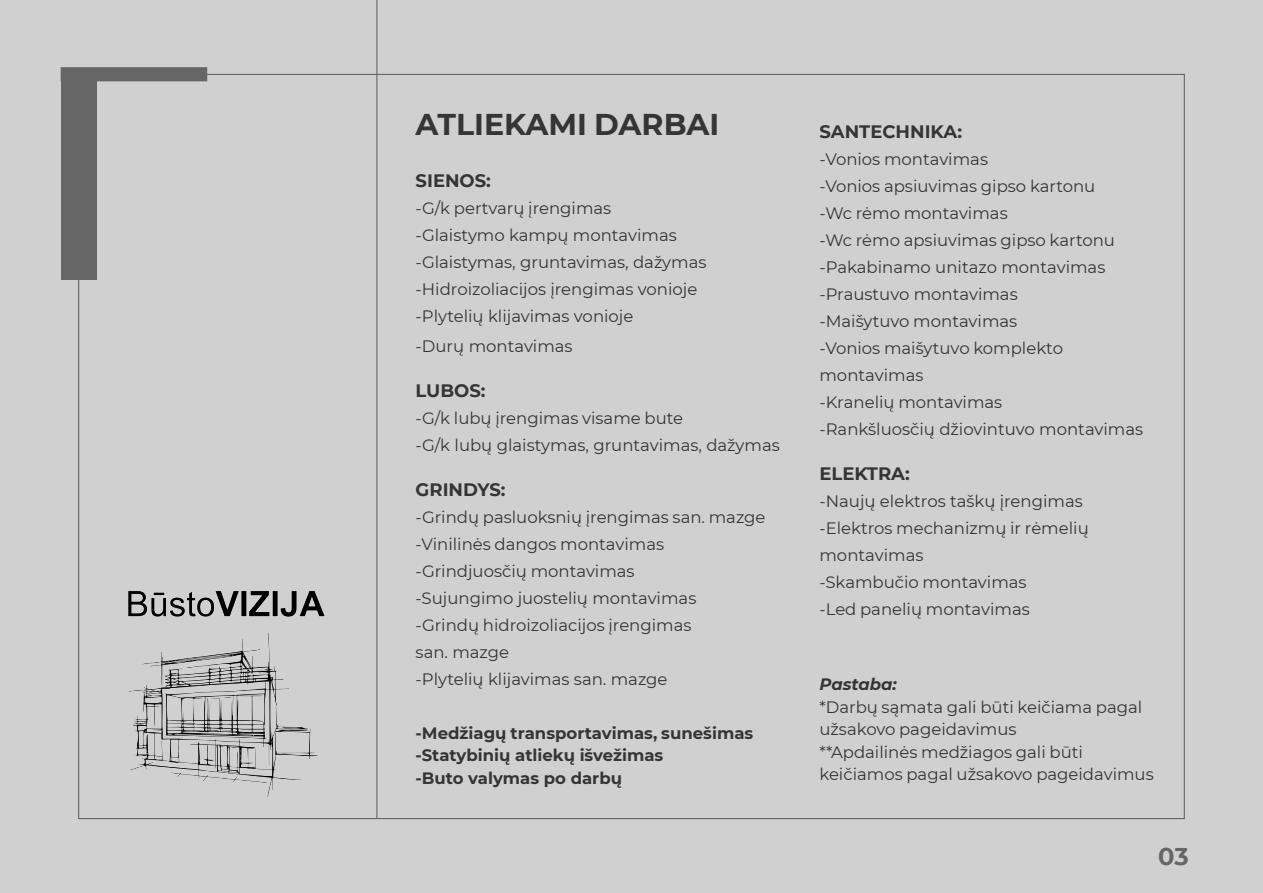
<style>
.page{position:relative;width:1263px;height:893px;background:#d0d0d0}
.page>*{position:absolute;margin:0;border:0;box-sizing:border-box;transform-origin:0 0}
.t1{font:700 30px "Montserrat";color:#353535}
.t2{font:700 24.15px "Montserrat";color:#666}
.t3{font:700 18px "Montserrat";color:#353535}
.t4{font:16.5px/27px "Montserrat";color:#353535}
.t5{font:700 16.5px/22.5px "Montserrat";color:#353535}
.t6{font:italic 700 16.5px "Montserrat";color:#353535}
</style>
<div class="page">
<hr style="left:376px;top:0;width:1px;height:819px;background:#666">
<div style="left:61px;top:67px;width:146px;height:14px;background:#666"></div>
<div style="left:61px;top:74px;width:36px;height:206px;background:#666"></div>
<img style="left:98px;top:591px;width:257px;height:229px">
<h1 class="t1" style="left:416px;top:103px;width:305px">ATLIEKAMI DARBAI</h1>
<p class="t3" style="left:416px;top:167px;width:77px">SIENOS:</p>
<p class="t4" style="left:416px;top:194px;width:292px">-G/k pertvarų įrengimas<br>-Glaistymo kampų montavimas -Glaistymas, gruntavimas, dažymas -Hidroizoliacijos įrengimas vonioje -Plytelių klijavimas vonioje</p>
<p class="t4" style="left:416px;top:332px;width:159px">-Durų montavimas</p>
<p class="t3" style="left:416px;top:377px;width:71px">LUBOS:</p>
<p class="t4" style="left:416px;top:404px;width:366px">-G/k lubų įrengimas visame bute<br>-G/k lubų glaistymas, gruntavimas, dažymas</p>
<p class="t3" style="left:416px;top:476px;width:91px">GRINDYS:</p>
<p class="t4" style="left:416px;top:503px;width:351px">-Grindų pasluoksnių įrengimas san. mazge -Vinilinės dangos montavimas -Grindjuosčių montavimas<br>-Sujungimo juostelių montavimas<br>-Grindų hidroizoliacijos įrengimas<br>san. mazge<br>-Plytelių klijavimas san. mazge</p>
<p class="t5" style="left:416px;top:721px;width:339px">-Medžiagų transportavimas, sunešimas -Statybinių atliekų išvežimas<br>-Buto valymas po darbų</p>
<p class="t3" style="left:819px;top:119px;width:144px">SANTECHNIKA:</p>
<p class="t4" style="left:819px;top:145px;width:325px">-Vonios montavimas<br>-Vonios apsiuvimas gipso kartonu<br>-Wc rėmo montavimas<br>-Wc rėmo apsiuvimas gipso kartonu -Pakabinamo unitazo montavimas -Praustuvo montavimas<br>-Maišytuvo montavimas<br>-Vonios maišytuvo komplekto montavimas<br>-Kranelių montavimas<br>-Rankšluosčių džiovintuvo montavimas</p>
<p class="t3" style="left:819px;top:461px;width:92px">ELEKTRA:</p>
<p class="t4" style="left:819px;top:487px;width:271px">-Naujų elektros taškų įrengimas -Elektros mechanizmų ir rėmelių montavimas<br>-Skambučio montavimas<br>-Led panelių montavimas</p>
<p class="t6" style="left:819px;top:672px;width:79px">Pastaba:</p>
<p class="t4" style="left:819px;top:695px;width:336px;line-height:22.5px">*Darbų sąmata gali būti keičiama pagal užsakovo pageidavimus<br>**Apdailinės medžiagos gali būti keičiamos pagal užsakovo pageidavimus</p>
<h2 class="t2" style="left:1158px;top:839px;width:32px">03</h2>
</div>
